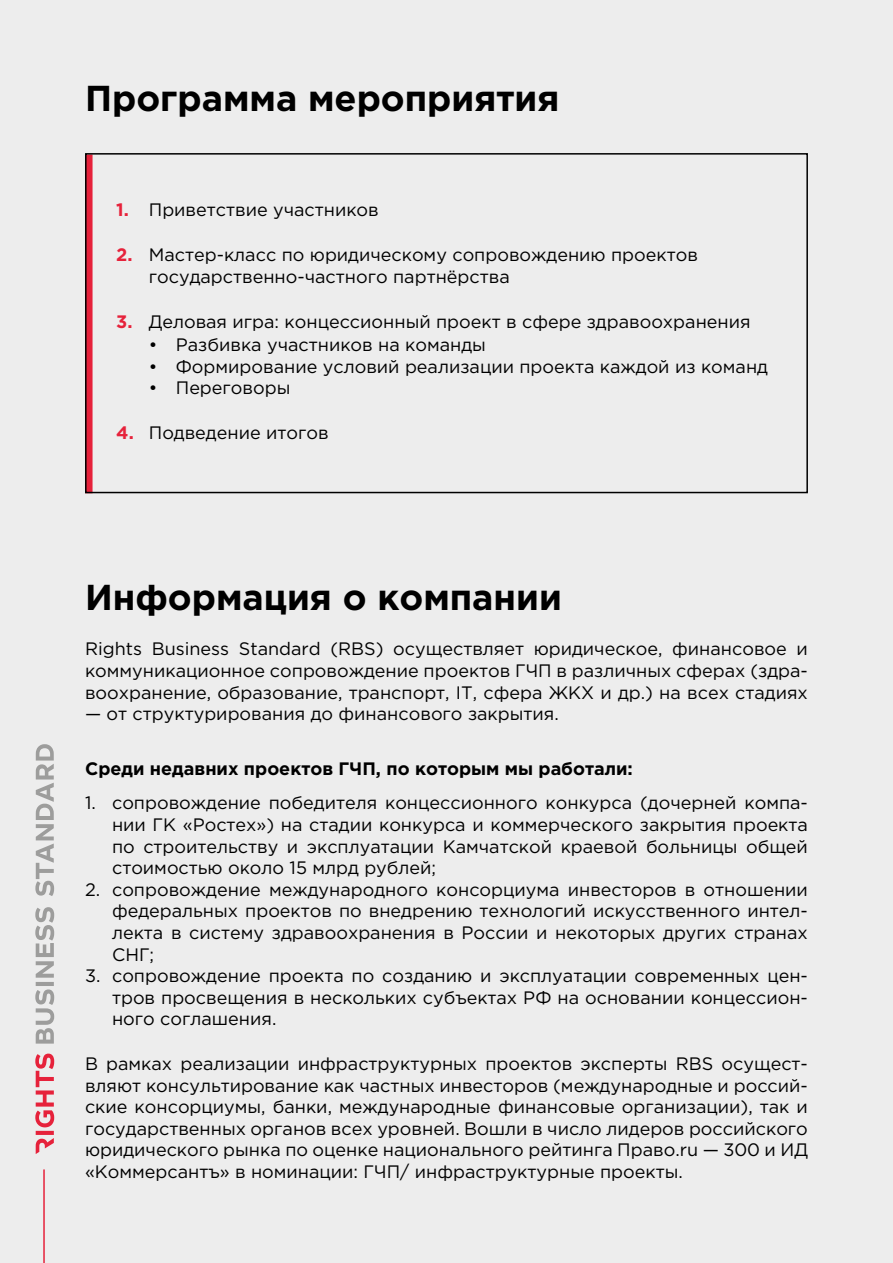
<style>
.page{position:relative;width:893px;height:1263px;background:#ededed}
.page>*{position:absolute;margin:0;border:0;box-sizing:border-box;transform-origin:0 0}
.t1{font:700 36px "Gotham Pro";color:#000}
.t2{font:18px/21.6px "Gotham Pro";color:#000;text-align:justify}
.t3{font:700 18px "Gotham Pro";color:#000}
.t4{font:700 18px "Gotham Pro";color:#e6223b}
</style>
<div class="page">
<hr style="left:43px;top:1169px;width:2px;height:94px;background:#e6223b">
<svg style="left:35px;top:907px;width:19px;height:136px"></svg>
<svg style="left:35px;top:1053px;width:19px;height:101px"></svg>
<svg style="left:35px;top:744px;width:19px;height:152px"></svg>
<div style="left:85px;top:154px;width:8px;height:339px;background:#e6223b"></div>
<div style="left:85px;top:153px;width:723px;height:340px;border:2px solid #000"></div>
<h1 class="t1" style="left:85px;top:78px;width:476px">Программа мероприятия</h1>
<p class="t4" style="left:116px;top:199px;width:14px">1.</p>
<p class="t4" style="left:116px;top:244px;width:18px">2.</p>
<p class="t2" style="left:149px;top:199px;width:231px">Приветствие участников</p>
<p class="t2" style="left:149px;top:244px;width:551px">Мастер-класс по юридическому сопровождению проектов государственно-частного партнёрства</p>
<p class="t4" style="left:116px;top:311px;width:18px">3.</p>
<p class="t2" style="left:149px;top:311px;width:603px">Деловая игра: концессионный проект в сфере здравоохранения</p>
<p class="t2" style="left:149px;top:334px;width:339px">• Разбивка участников на команды</p>
<p class="t2" style="left:149px;top:356px;width:621px">• Формирование условий реализации проекта каждой из команд</p>
<p class="t2" style="left:149px;top:377px;width:143px">• Переговоры</p>
<p class="t4" style="left:116px;top:422px;width:19px">4.</p>
<p class="t2" style="left:149px;top:422px;width:181px">Подведение итогов</p>
<h1 class="t1" style="left:85px;top:576px;width:478px">Информация о компании</h1>
<p class="t2" style="left:85px;top:638px;width:724px">Rights Business Standard (RBS) осуществляет юридическое, финансовое и коммуникационное сопровождение проектов ГЧП в различных сферах (здра&shy;воохранение, образование, транспорт, IT, сфера ЖКХ и др.) на всех стадиях</p>
<p class="t2" style="left:85px;top:703px;width:475px">— от структурирования до финансового закрытия.</p>
<p class="t3" style="left:85px;top:758px;width:549px">Среди недавних проектов ГЧП, по которым мы работали:</p>
<p class="t2" style="left:112px;top:792px;width:697px;text-indent:-27px">1. сопровождение победителя концессионного конкурса (дочерней компа&shy;нии ГК «Ростех») на стадии конкурса и коммерческого закрытия проекта по строительству и эксплуатации Камчатской краевой больницы общей стоимостью около 15 млрд рублей;</p>
<p class="t2" style="left:112px;top:879px;width:697px;text-indent:-27px">2. сопровождение международного консорциума инвесторов в отношении федеральных проектов по внедрению технологий искусственного интел&shy;лекта в систему здравоохранения в России и некоторых других странах СНГ;</p>
<p class="t2" style="left:112px;top:965px;width:697px;text-indent:-27px">3. сопровождение проекта по созданию и эксплуатации современных цен&shy;тров просвещения в нескольких субъектах РФ на основании концессион&shy;ного соглашения.</p>
<p class="t2" style="left:85px;top:1053px;width:724px">В рамках реализации инфраструктурных проектов эксперты RBS осущест&shy;вляют консультирование как частных инвесторов (международные и россий&shy;ские консорциумы, банки, международные финансовые организации), так и государственных органов всех уровней. Вошли в число лидеров российского юридического рынка по оценке национального рейтинга Право.ru — 300 и ИД «Коммерсантъ» в номинации: ГЧП/ инфраструктурные проекты.</p>
</div>
